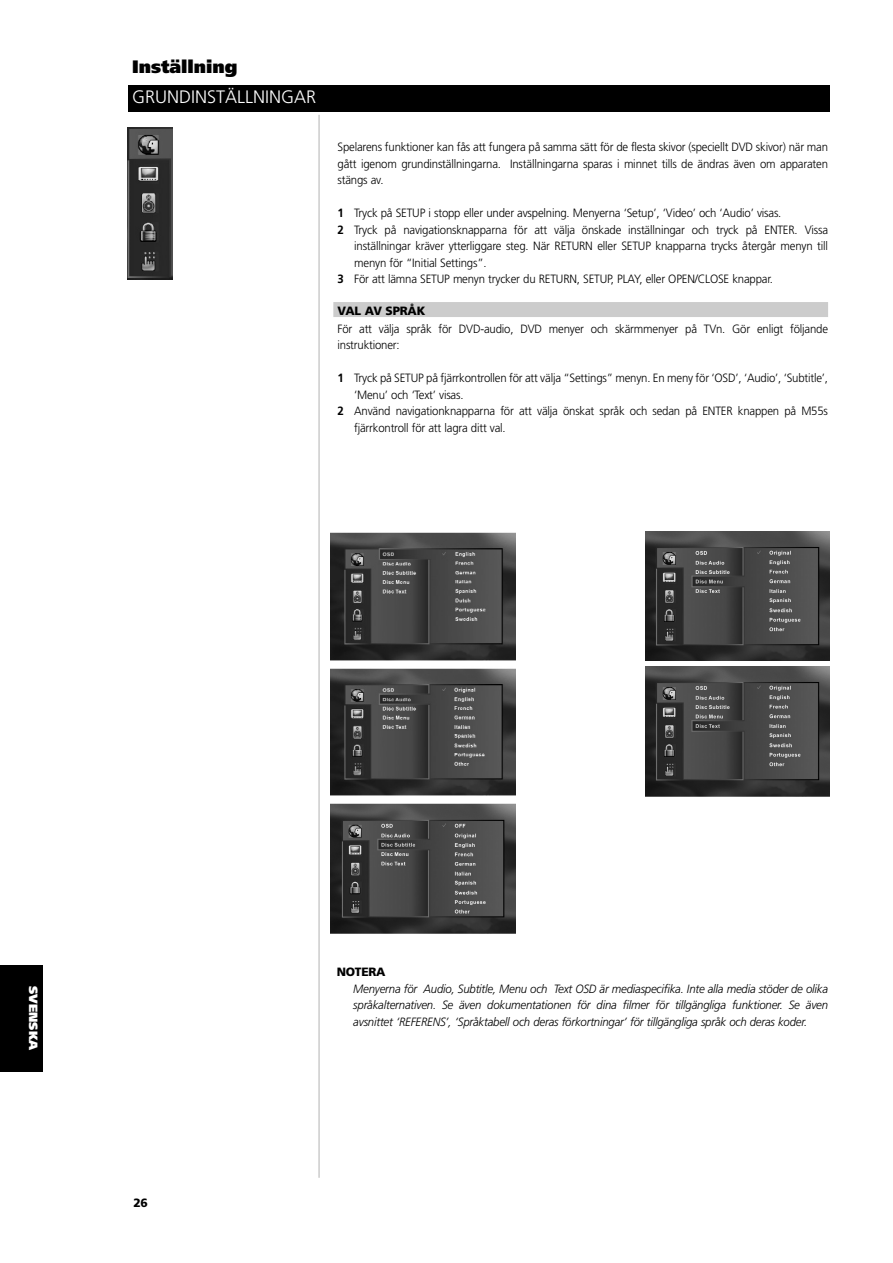
<style>
.page{position:relative;width:893px;height:1263px;background:#fff}
.page>*{position:absolute;margin:0;border:0;box-sizing:border-box;transform-origin:0 0}
.t1{font:300 18px "Frutiger";color:#fff}
.t2{font:900 18px "Frutiger";color:#000}
.t3{font:300 12px/16.5px "Frutiger";letter-spacing:-.015em;color:#000;text-align:justify;scale:.95 1}
.t4{font:italic 300 12px/16.5px "Frutiger";letter-spacing:-.015em;color:#000;text-align:justify;scale:.95 1}
.t5{font:900 12px "Frutiger";letter-spacing:-.02em;color:#000}
.t6{font:900 12px "Frutiger";color:#fff}
.s1{font-weight:700}
</style>
<div class="page">
<hr style="left:318px;top:115px;width:2px;height:1063px;background:#ccc">
<div style="left:0;top:965px;width:43px;height:106px;background:#000"></div>
<div style="left:333px;top:302px;width:495px;height:15px;background:#ccc"></div>
<div style="left:128px;top:85px;width:701px;height:27px;background:#000"></div>
<img style="left:128px;top:128px;width:44px;height:151px">
<img style="left:331px;top:532px;width:184px;height:129px">
<img style="left:331px;top:668px;width:184px;height:128px">
<img style="left:645px;top:531px;width:184px;height:130px">
<img style="left:331px;top:804px;width:184px;height:130px">
<img style="left:645px;top:666px;width:184px;height:130px">
<h1 class="t2" style="left:132px;top:60px;width:107px">Inställning</h1>
<h1 class="t1" style="left:132px;top:90px;width:186px">GRUNDINSTÄLLNINGAR</h1>
<p class="t3" style="left:337px;top:140px;width:518px">Spelarens funktioner kan fås att fungera på samma sätt för de flesta skivor (speciellt DVD skivor) när man gått igenom grundinställningarna. Inställningarna sparas i minnet tills de ändras även om apparaten stängs av.</p>
<p class="t3" style="left:337px;top:206px;width:468px"><span class="s1">1</span> Tryck på SETUP i stopp eller under avspelning. Menyerna ‘Setup’, ‘Video’ och ‘Audio’ visas.</p>
<p class="t3" style="left:337px;top:222px;width:518px"><span class="s1">2</span> Tryck på navigationsknapparna för att välja önskade inställningar och tryck på ENTER. Vissa</p>
<p class="t3" style="left:354px;top:239px;width:500px">inställningar kräver ytterliggare steg. När RETURN eller SETUP knapparna trycks återgår menyn till</p>
<p class="t3" style="left:354px;top:255px;width:141px">menyn för “Initial Settings”.</p>
<p class="t3" style="left:337px;top:272px;width:460px"><span class="s1">3</span> För att lämna SETUP menyn trycker du RETURN, SETUP, PLAY, eller OPEN/CLOSE knappar.</p>
<p class="t5" style="left:337px;top:306px;width:89px">VAL AV SPRÅK</p>
<p class="t3" style="left:337px;top:321px;width:518px">För att välja språk för DVD-audio, DVD menyer och skärmmenyer på TVn. Gör enligt följande instruktioner:</p>
<p class="t3" style="left:337px;top:371px;width:518px"><span class="s1">1</span> Tryck på SETUP på fjärrkontrollen för att välja “Settings” menyn. En meny för ‘OSD’, ‘Audio’, ‘Subtitle’,</p>
<p class="t3" style="left:354px;top:387px;width:117px">‘Menu’ och ‘Text’ visas.</p>
<p class="t3" style="left:337px;top:404px;width:517px"><span class="s1">2</span> Använd navigationknapparna för att välja önskat språk och sedan på ENTER knappen på M55s</p>
<p class="t3" style="left:354px;top:420px;width:161px">fjärrkontroll för att lagra ditt val.</p>
<p class="t6" style="left:38px;top:986px;width:66px;rotate:90deg">SVENSKA</p>
<p class="t5" style="left:133px;top:1198px;width:16px">26</p>
<p class="t5" style="left:337px;top:967px;width:50px">NOTERA</p>
<p class="t4" style="left:353px;top:981px;width:501px">Menyerna för Audio, Subtitle, Menu och Text OSD är mediaspecifika. Inte alla media stöder de olika språkalternativen. Se även dokumentationen för dina filmer för tillgängliga funktioner. Se även avsnittet ‘REFERENS’, ‘Språktabell och deras förkortningar’ för tillgängliga språk och deras koder.</p>
</div>
